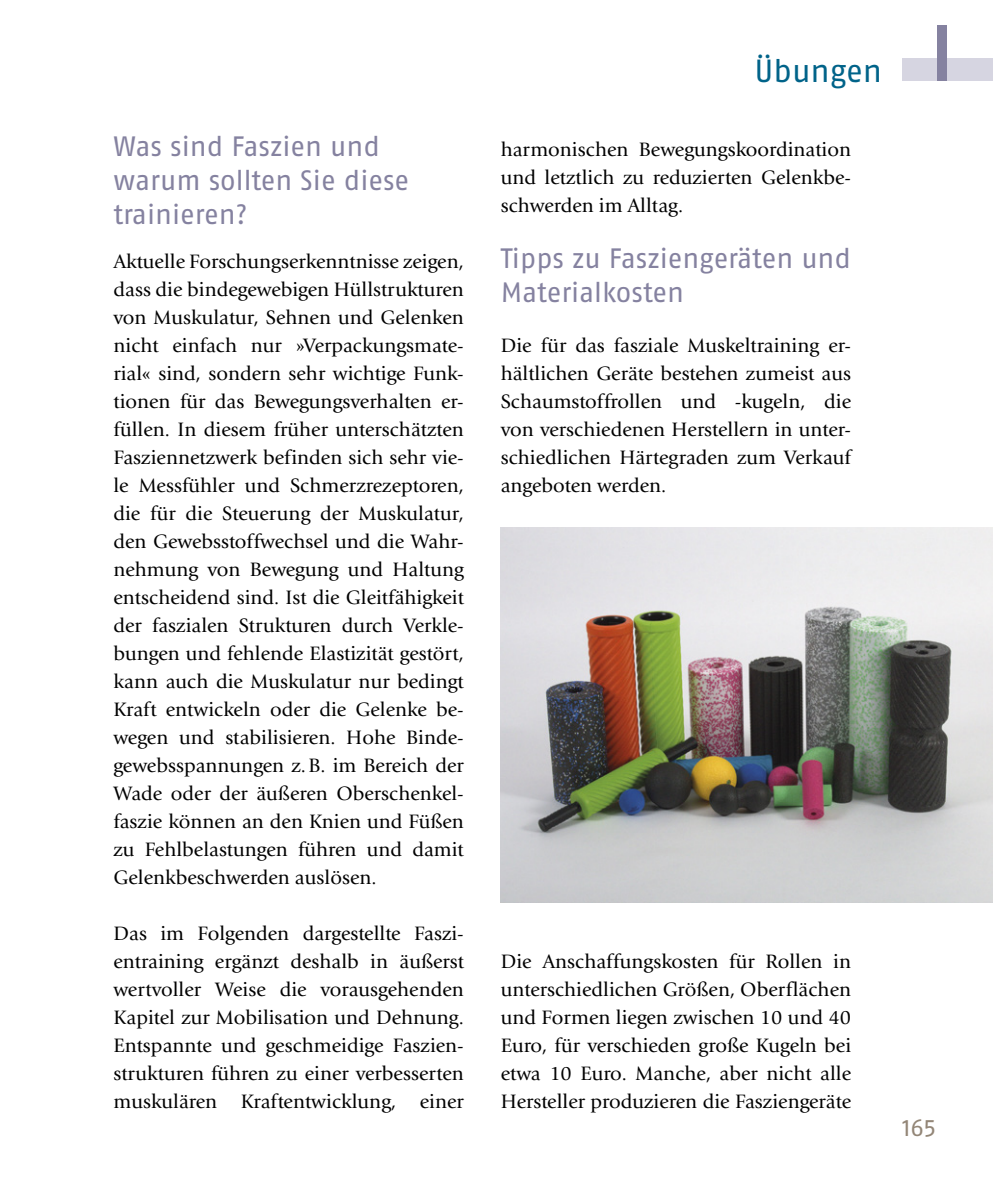
<style>
.page{position:relative;width:993px;height:1191px;background:#fff}
.page>*{position:absolute;margin:0;border:0;box-sizing:border-box;transform-origin:0 0}
.t1{font:32px "Fago Pro";letter-spacing:-.005em;color:#006389}
.Copy_subhead_2-zeili{font:28px/34px "Fago Pro";letter-spacing:-.005em;color:#8582a0}
.Flex_Flatter{font:24px "Fago Pro";color:#938677}
.Giovanni_Block{font:20px/28px "Giovanni EF";color:#000;text-align:justify}
</style>
<div class="page">
<div style="left:901px;top:58px;width:91px;height:23px;background:#d6d5e1"></div>
<div style="left:937px;top:26px;width:9px;height:55px;background:#8582a0"></div>
<img style="left:500px;top:527px;width:492px;height:375px">
<p class="Copy_subhead_2-zeili" style="left:113px;top:129px;width:297px">Was sind Faszien und warum sollten Sie diese trainieren?</p>
<p class="Giovanni_Block" style="left:113px;top:247px;width:352px">Aktuelle Forschungserkenntnisse zeigen, dass die bindegewebigen Hüllstrukturen von Muskulatur, Sehnen und Gelenken nicht einfach nur »Verpackungsmate&shy;rial« sind, sondern sehr wichtige Funk&shy;tionen für das Bewegungsverhalten er&shy;füllen. In diesem früher unterschätzten Fasziennetzwerk befinden sich sehr vie&shy;le Messfühler und Schmerzrezeptoren, die für die Steuerung der Muskulatur, den Gewebsstoffwechsel und die Wahr&shy;nehmung von Bewegung und Haltung entscheidend sind. Ist die Gleitfähigkeit der faszialen Strukturen durch Verkle&shy;bungen und fehlende Elastizität gestört, kann auch die Muskulatur nur bedingt Kraft entwickeln oder die Gelenke be&shy;wegen und stabilisieren. Hohe Binde&shy;gewebsspannungen z.B. im Bereich der Wade oder der äußeren Oberschenkel&shy;faszie können an den Knien und Füßen zu Fehlbelastungen führen und damit Gelenkbeschwerden auslösen.</p>
<p class="Giovanni_Block" style="left:113px;top:919px;width:352px">Das im Folgenden dargestellte Faszi&shy;entraining ergänzt deshalb in äußerst wertvoller Weise die vorausgehenden Kapitel zur Mobilisation und Dehnung.<br>Entspannte und geschmeidige Faszien&shy;strukturen führen zu einer verbesserten muskulären Kraftentwicklung, einer</p>
<h1 class="t1" style="left:754px;top:52px;width:129px">Übungen</h1>
<p class="Giovanni_Block" style="left:500px;top:135px;width:352px">harmonischen Bewegungskoordination und letztlich zu reduzierten Gelenkbe&shy;schwerden im Alltag.</p>
<p class="Copy_subhead_2-zeili" style="left:500px;top:241px;width:352px">Tipps zu Fasziengeräten und<br>Materialkosten</p>
<p class="Giovanni_Block" style="left:500px;top:331px;width:352px">Die für das fasziale Muskeltraining er&shy;hältlichen Geräte bestehen zumeist aus Schaumstoffrollen und -kugeln, die von verschiedenen Herstellern in unter&shy;schiedlichen Härtegraden zum Verkauf angeboten werden.</p>
<p class="Giovanni_Block" style="left:500px;top:947px;width:352px">Die Anschaffungskosten für Rollen in unterschiedlichen Größen, Oberflächen und Formen liegen zwischen 10 und 40<br>Euro, für verschieden große Kugeln bei etwa 10 Euro. Manche, aber nicht alle Hersteller produzieren die Fasziengeräte</p>
<p class="Flex_Flatter" style="left:902px;top:1112px;width:35px">165</p>
</div>
